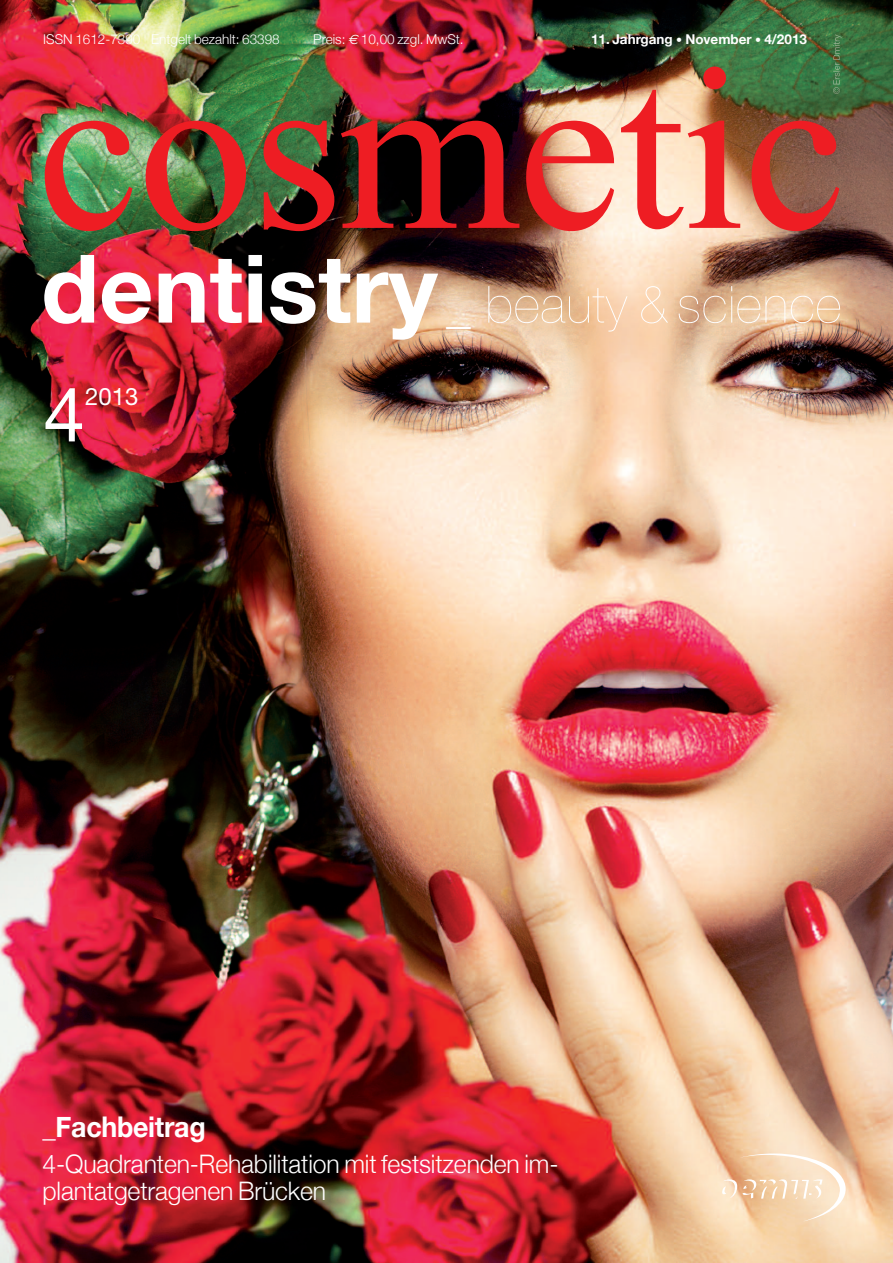
<style>
.page{position:relative;width:893px;height:1263px;background:#fff}
.page>*{position:absolute;margin:0;border:0;box-sizing:border-box;transform-origin:0 0}
.t1{font:232.5px "Times New Roman";letter-spacing:-.01em;color:#ee1d23}
.t2{font:75px "Helvetica Neue";color:#fff}
.t3{font:200 51.15px "Helvetica Neue";letter-spacing:.02em;color:#fff}
.t4{font:700 28.5px "Helvetica Neue";letter-spacing:-.01em;color:#fff;scale:.94 1}
.t5{font:300 25.5px/27px "Helvetica Neue";letter-spacing:-.005em;color:#fff}
.t6{font:24px "Helvetica Neue";color:#fff}
.t7{font:300 13.5px "Helvetica Neue";color:#fff}
.t8{font:700 13.5px "Helvetica Neue";color:#fff}
.s1{font-family:"Euro Sans";font-weight:400;font-style:italic}
.s2{font-size:12px}
.s3{font-weight:700;font-size:94.65px}
.s4{font-size:49.65px}
</style>
<div class="page">
<img style="left:0;top:0;width:893px;height:1263px">
<img style="left:833px;top:34px;width:8px;height:60px">
<svg style="left:722px;top:1153px;width:124px;height:68px;background:#f5d6b6"></svg>
<p class="t7" style="left:43px;top:31px;width:238px">ISSN 1612-7390 Entgelt bezahlt: 63398</p>
<p class="t7" style="left:313px;top:31px;width:152px">Preis: <span class="s1">€</span> 10,00 zzgl. MwSt.</p>
<p class="t8" style="left:591px;top:31px;width:217px">11. Jahrgang <span class="s2">•</span> November <span class="s2">•</span> 4/2013</p>
<h1 class="t1" style="left:37px;top:67px;width:812px">cosmetic</h1>
<h3 class="t3" style="left:41px;top:275px;width:802px"><span class="s3">dentistry</span><span class="s4">_</span> beauty &amp; science</h3>
<h2 class="t2" style="left:43px;top:388px;width:43px">4</h2>
<p class="t6" style="left:85px;top:388px;width:55px">2013</p>
<p class="t4" style="left:43px;top:1109px;width:175px">_Fachbeitrag</p>
<p class="t5" style="left:42px;top:1149px;width:518px">4-Quadranten-Rehabilitation mit festsitzenden im&shy;plantatgetragenen Brücken</p>
</div>
